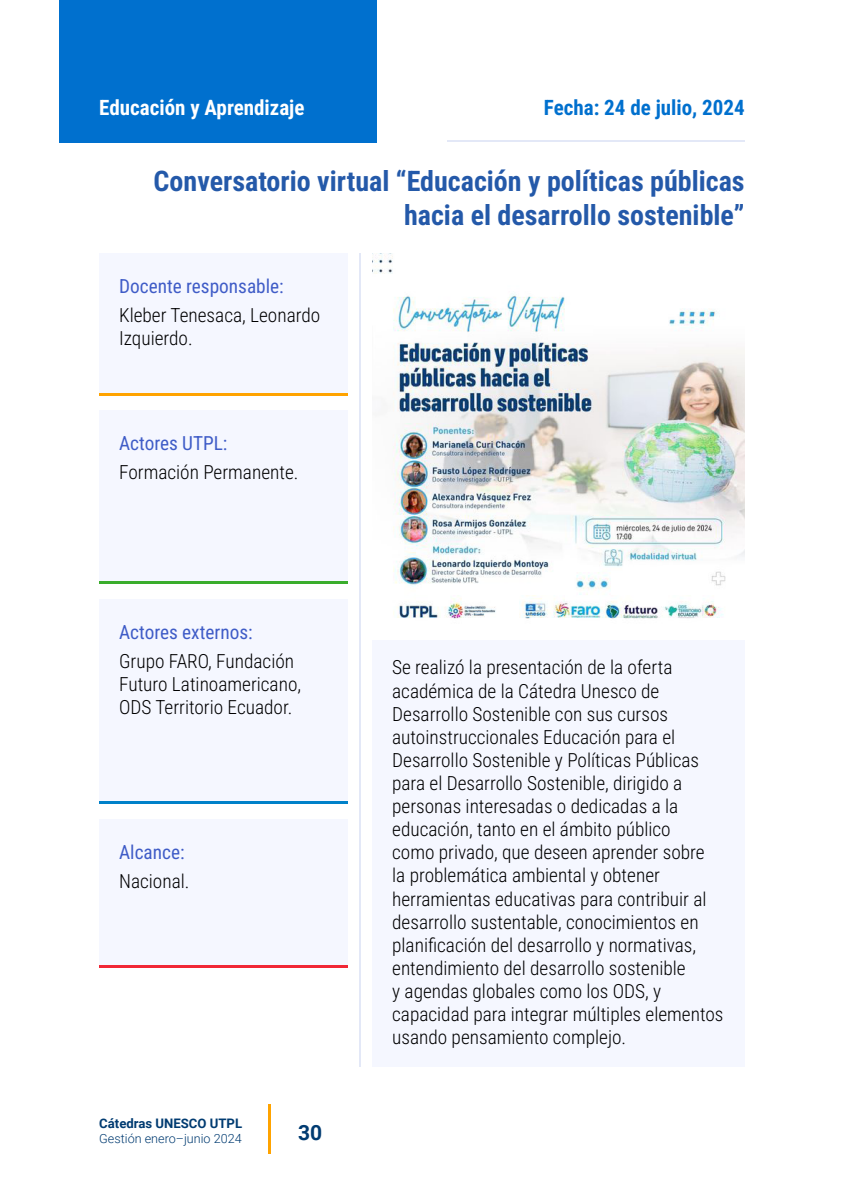
<style>
.page{position:relative;width:844px;height:1191px;background:#fff}
.page>*{position:absolute;margin:0;border:0;box-sizing:border-box;transform-origin:0 0}
.t1{font:700 28px/33.6px "Roboto Condensed";color:#2459a9;text-align:right}
.t2{font:700 21px "Roboto Condensed";color:#fff}
.t3{font:700 21px "Roboto Condensed";color:#0070ce}
.t4{font:700 21px "Roboto";color:#003b71}
.t5{font:300 19.25px/23.1px "Roboto Condensed";color:#000}
.t6{font:19.25px "Roboto Condensed";color:#3f5cc7}
.t7{font:700 13.12px "Roboto";color:#003b71}
.t8{font:300 12.6px "Roboto";color:#003b71}
</style>
<div class="page">
<hr style="left:268px;top:1104px;width:2px;height:49px;background:#ffa300">
<div style="left:99px;top:599px;width:248px;height:205px;background:#f5f7ff"></div>
<hr style="left:99px;top:801px;width:248px;height:3px;background:#0081c9">
<div style="left:99px;top:410px;width:248px;height:174px;background:#f5f7ff"></div>
<hr style="left:99px;top:581px;width:248px;height:3px;background:#3aad2c">
<div style="left:99px;top:253px;width:248px;height:142px;background:#f5f7ff"></div>
<hr style="left:99px;top:393px;width:248px;height:2px;background:#ffa300">
<div style="left:372px;top:640px;width:372px;height:427px;background:#f5f7ff"></div>
<img style="left:372px;top:253px;width:372px;height:366px">
<hr style="left:359px;top:253px;width:2px;height:814px;background:#e3e8f7">
<hr style="left:446px;top:140px;width:298px;height:2px;background:#e3e8f7">
<div style="left:99px;top:819px;width:248px;height:148px;background:#f5f7ff"></div>
<hr style="left:99px;top:965px;width:248px;height:2px;background:#f12836">
<div style="left:60px;top:0;width:317px;height:142px;background:#0070ce"></div>
<p class="t2" style="left:99px;top:93px;width:207px">Educación y Aprendizaje</p>
<p class="t3" style="left:544px;top:93px;width:202px">Fecha: 24 de julio, 2024</p>
<h1 class="t1" style="left:154px;top:164px;width:592px">Conversatorio virtual “Educación y políticas públicas hacia el desarrollo sostenible”</h1>
<p class="t6" style="left:119px;top:273px;width:166px">Docente responsable:</p>
<p class="t5" style="left:119px;top:303px;width:202px">Kleber Tenesaca, Leonardo<br>Izquierdo.</p>
<p class="t6" style="left:119px;top:430px;width:110px">Actores UTPL:</p>
<p class="t5" style="left:119px;top:460px;width:181px">Formación Permanente.</p>
<p class="t6" style="left:119px;top:618px;width:135px">Actores externos:</p>
<p class="t5" style="left:119px;top:649px;width:183px">Grupo FARO, Fundación<br>Futuro Latinoamericano,<br>ODS Territorio Ecuador.</p>
<p class="t6" style="left:119px;top:838px;width:67px">Alcance:</p>
<p class="t5" style="left:119px;top:868px;width:72px">Nacional.</p>
<p class="t7" style="left:99px;top:1114px;width:144px">Cátedras UNESCO UTPL</p>
<p class="t8" style="left:99px;top:1130px;width:144px">Gestión enero–junio 2024</p>
<p class="t4" style="left:298px;top:1117px;width:26px">30</p>
<p class="t5" style="left:392px;top:655px;width:333px">Se realizó la presentación de la oferta académica de la Cátedra Unesco de Desarrollo Sostenible con sus cursos autoinstruccionales Educación para el Desarrollo Sostenible y Políticas Públicas para el Desarrollo Sostenible, dirigido a personas interesadas o dedicadas a la educación, tanto en el ámbito público<br>como privado, que deseen aprender sobre<br>la problemática ambiental y obtener herramientas educativas para contribuir al desarrollo sustentable, conocimientos en planificación del desarrollo y normativas, entendimiento del desarrollo sostenible<br>y agendas globales como los ODS, y capacidad para integrar múltiples elementos usando pensamiento complejo.</p>
</div>
